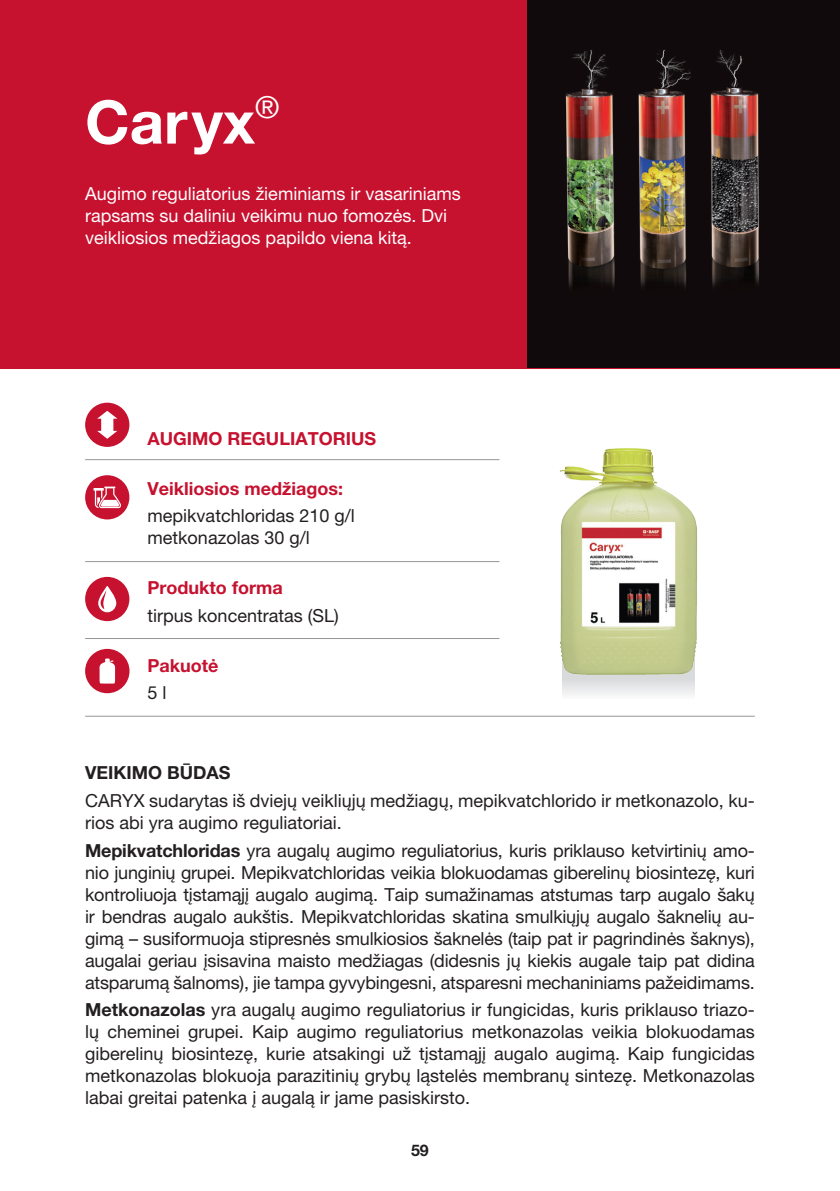
<style>
.page{position:relative;width:840px;height:1191px;background:#fff}
.page>*{position:absolute;margin:0;border:0;box-sizing:border-box;transform-origin:0 0}
.ANTRASTE{font:700 60px "Helvetica Neue CEU";color:#fff}
.tekstas{font:18px/22px "Helvetica Neue CEU";color:#231f20;text-align:justify}
.tekstas-2{font:18px/22px "Helvetica Neue CEU";color:#fff}
.tekstas-3{font:700 18px "Helvetica Neue CEU";color:#c6112f}
.lentelei{font:18px "Helvetica Neue CEU";color:#231f20}
.paragrafo_antraste{font:700 18px "Helvetica Neue CEU";color:#231f20}
.ZENKLU_txt_GREEN{font:700 18px "Helvetica Neue CEU";color:#c6112f}
.t1{font:700 16px "Helvetica Neue CEU";color:#231f20}
.s1{font-weight:700}
</style>
<div class="page">
<div style="left:561px;top:643px;width:133px;height:56px;background:#f4f4f5"></div>
<div style="left:0;top:0;width:839px;height:369px;background:#c6112f"></div>
<div style="left:527px;top:0;width:312px;height:368px;background:#110a0c"></div>
<img style="left:565px;top:49px;width:194px;height:239px">
<hr style="left:85px;top:459px;width:414px;height:1px;background:#939598">
<hr style="left:85px;top:561px;width:414px;height:1px;background:#939598">
<hr style="left:85px;top:638px;width:414px;height:1px;background:#939598">
<hr style="left:85px;top:715px;width:669px;height:1px;background:#939598">
<div style="left:85px;top:475px;width:44px;height:44px;background:#c6112f;border-radius:50%"></div>
<svg style="left:93px;top:486px;width:28px;height:22px"></svg>
<div style="left:85px;top:577px;width:44px;height:44px;background:#c6112f;border-radius:50%"></div>
<svg style="left:98px;top:585px;width:18px;height:27px"></svg>
<div style="left:85px;top:649px;width:44px;height:44px;background:#c6112f;border-radius:50%"></div>
<svg style="left:99px;top:658px;width:16px;height:25px"></svg>
<img style="left:559px;top:448px;width:138px;height:243px">
<div style="left:85px;top:403px;width:44px;height:44px;background:#c6112f;border-radius:50%"></div>
<svg style="left:97px;top:411px;width:20px;height:28px"></svg>
<p class="ANTRASTE" style="left:85px;top:85px;width:196px">Caryx<sup>®</sup></p>
<p class="tekstas-2" style="left:85px;top:182px;width:377px">Augimo reguliatorius žieminiams ir vasariniams rapsams su daliniu veikimu nuo fomozės. Dvi veikliosios medžiagos papildo viena kitą.</p>
<p class="tekstas-3" style="left:147px;top:427px;width:230px">AUGIMO REGULIATORIUS</p>
<p class="tekstas-3" style="left:147px;top:477px;width:197px">Veikliosios medžiagos:</p>
<p class="tekstas" style="left:147px;top:504px;width:209px">mepikvatchloridas 210 g/l</p>
<p class="lentelei" style="left:147px;top:527px;width:164px">metkonazolas 30 g/l</p>
<p class="tekstas-3" style="left:147px;top:576px;width:136px">Produkto forma</p>
<p class="tekstas" style="left:147px;top:604px;width:193px">tirpus koncentratas (SL)</p>
<p class="ZENKLU_txt_GREEN" style="left:147px;top:654px;width:73px">Pakuotė</p>
<p class="tekstas" style="left:147px;top:681px;width:21px">5 l</p>
<p class="paragrafo_antraste" style="left:85px;top:761px;width:147px">VEIKIMO BŪDAS</p>
<p class="tekstas" style="left:85px;top:789px;width:670px">CARYX sudarytas iš dviejų veikliųjų medžiagų, mepikvatchlorido ir metkonazolo, ku&shy;rios abi yra augimo reguliatoriai.</p>
<p class="tekstas" style="left:85px;top:839px;width:671px"><span class="s1">Mepikvatchloridas</span> yra augalų augimo reguliatorius, kuris priklauso ketvirtinių amo&shy;nio junginių grupei. Mepikvatchloridas veikia blokuodamas giberelinų biosintezę, kuri kontroliuoja tįstamąjį augalo augimą. Taip sumažinamas atstumas tarp augalo šakų ir bendras augalo aukštis. Mepikvatchloridas skatina smulkiųjų augalo šaknelių au&shy;gimą – susiformuoja stipresnės smulkiosios šaknelės (taip pat ir pagrindinės šaknys), augalai geriau įsisavina maisto medžiagas (didesnis jų kiekis augale taip pat didina atsparumą šalnoms), jie tampa gyvybingesni, atsparesni mechaniniams pažeidimams.</p>
<p class="tekstas" style="left:85px;top:998px;width:671px"><span class="s1">Metkonazolas</span> yra augalų augimo reguliatorius ir fungicidas, kuris priklauso triazo&shy;lų cheminei grupei. Kaip augimo reguliatorius metkonazolas veikia blokuodamas giberelinų biosintezę, kurie atsakingi už tįstamąjį augalo augimą. Kaip fungicidas metkonazolas blokuoja parazitinių grybų ląstelės membranų sintezę. Metkonazolas labai greitai patenka į augalą ir jame pasiskirsto.</p>
<p class="t1" style="left:411px;top:1140px;width:19px">59</p>
</div>
